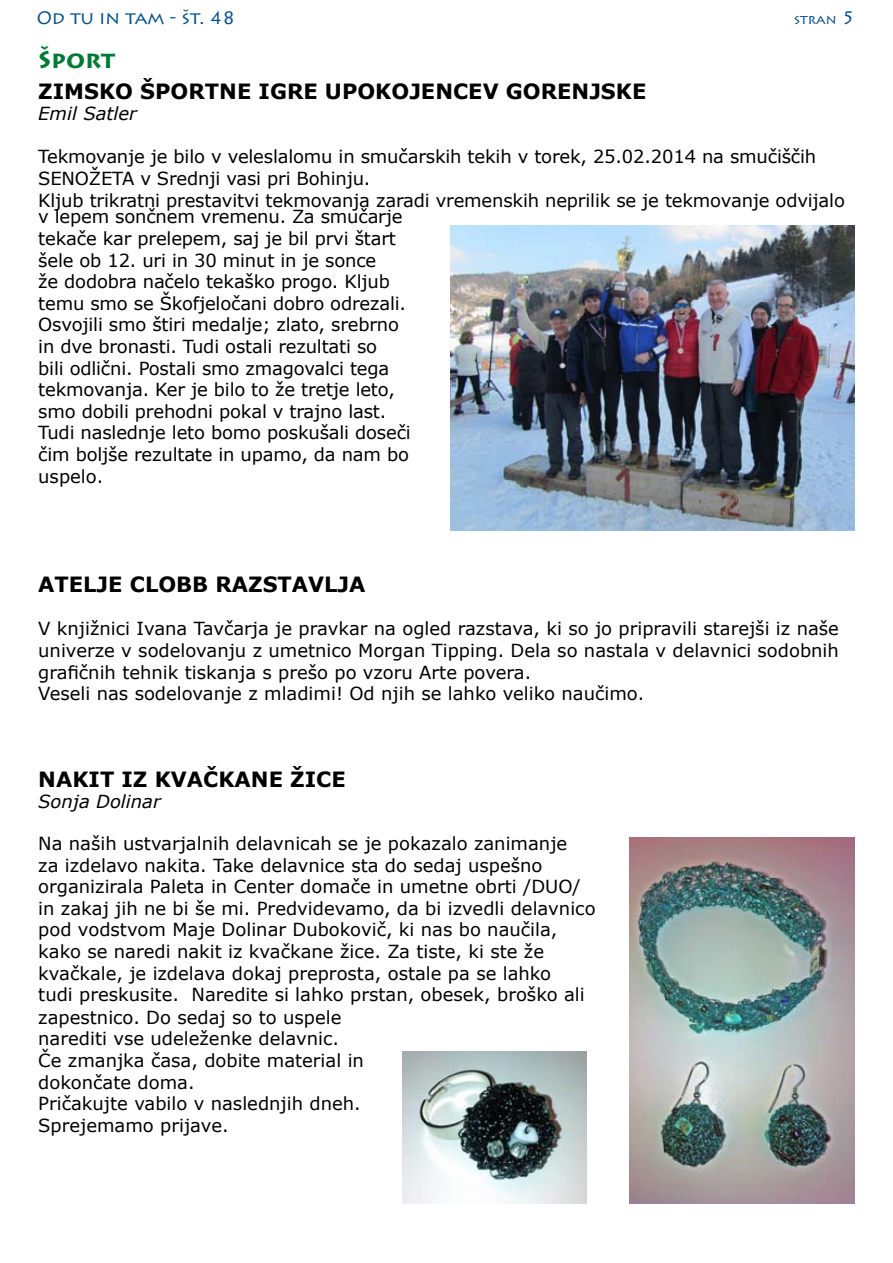
<style>
.page{position:relative;width:893px;height:1263px;background:#fff}
.page>*{position:absolute;margin:0;border:0;box-sizing:border-box;transform-origin:0 0}
.t1{font:700 24px "Lithos Pro";color:#007a35}
.t2{font:700 21px "Verdana";color:#000}
.t3{font:18px/21.6px "Verdana";color:#000}
.t4{font:italic 18px "Verdana";color:#000}
.t5{font:18px "Lithos Pro";color:#004d8d}
.t6{font:13.5px "Lithos Pro";color:#004d8d}
.s1{font-size:18px}
</style>
<div class="page">
<img style="left:451px;top:225px;width:404px;height:305px">
<img style="left:402px;top:1052px;width:185px;height:151px">
<img style="left:629px;top:838px;width:226px;height:365px">
<p class="t5" style="left:37px;top:8px;width:200px">OD TU IN TAM - ŠT. 48</p>
<p class="t6" style="left:794px;top:11px;width:62px">STRAN <span class="s1">5</span></p>
<h1 class="t1" style="left:38px;top:46px;width:79px">Šport</h1>
<p class="t2" style="left:38px;top:78px;width:610px">ZIMSKO ŠPORTNE IGRE UPOKOJENCEV GORENJSKE</p>
<p class="t4" style="left:38px;top:102px;width:100px">Emil Satler</p>
<p class="t3" style="left:38px;top:145px;width:808px">Tekmovanje je bilo v veleslalomu in smučarskih tekih v torek, 25.02.2014 na smučiščih<br>SENOŽETA v Srednji vasi pri Bohinju.<br>Kljub trikratni prestavitvi tekmovanja zaradi vremenskih neprilik se je tekmovanje odvijalo</p>
<p class="t3" style="left:38px;top:205px;width:374px">v lepem sončnem vremenu. Za smučarje tekače kar prelepem, saj je bil prvi štart šele ob 12. uri in 30 minut in je sonce<br>že dodobra načelo tekaško progo. Kljub temu smo se Škofjeločani dobro odrezali.<br>Osvojili smo štiri medalje; zlato, srebrno in dve bronasti. Tudi ostali rezultati so<br>bili odlični. Postali smo zmagovalci tega tekmovanja. Ker je bilo to že tretje leto, smo dobili prehodni pokal v trajno last.<br>Tudi naslednje leto bomo poskušali doseči čim boljše rezultate in upamo, da nam bo uspelo.</p>
<p class="t2" style="left:38px;top:571px;width:329px">ATELJE CLOBB RAZSTAVLJA</p>
<p class="t3" style="left:38px;top:617px;width:802px">V knjižnici Ivana Tavčarja je pravkar na ogled razstava, ki so jo pripravili starejši iz naše univerze v sodelovanju z umetnico Morgan Tipping. Dela so nastala v delavnici sodobnih grafičnih tehnik tiskanja s prešo po vzoru Arte povera.<br>Veseli nas sodelovanje z mladimi! Od njih se lahko veliko naučimo.</p>
<p class="t2" style="left:38px;top:766px;width:309px">NAKIT IZ KVAČKANE ŽICE</p>
<p class="t4" style="left:38px;top:790px;width:124px">Sonja Dolinar</p>
<p class="t3" style="left:38px;top:832px;width:559px">Na naših ustvarjalnih delavnicah se je pokazalo zanimanje<br>za izdelavo nakita. Take delavnice sta do sedaj uspešno organizirala Paleta in Center domače in umetne obrti /DUO/ in zakaj jih ne bi še mi. Predvidevamo, da bi izvedli delavnico pod vodstvom Maje Dolinar Dubokovič, ki nas bo naučila, kako se naredi nakit iz kvačkane žice. Za tiste, ki ste že kvačkale, je izdelava dokaj preprosta, ostale pa se lahko<br>tudi preskusite. Naredite si lahko prstan, obesek, broško ali zapestnico. Do sedaj so to uspele<br>narediti vse udeleženke delavnic.<br>Če zmanjka časa, dobite material in<br>dokončate doma.<br>Pričakujte vabilo v naslednjih dneh.<br>Sprejemamo prijave.</p>
</div>
